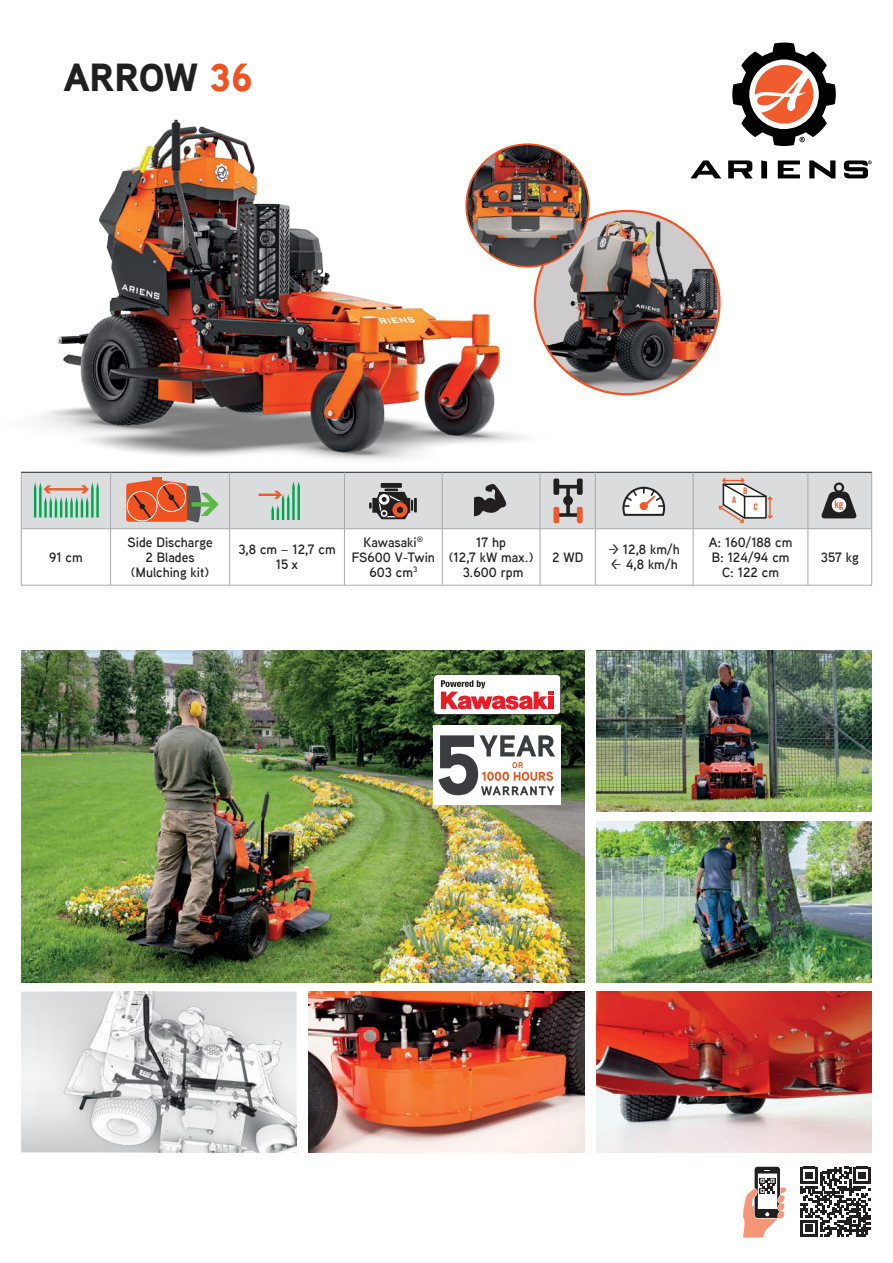
<style>
.page{position:relative;width:893px;height:1263px;background:#fff}
.page>*{position:absolute;margin:0;border:0;box-sizing:border-box;transform-origin:0 0}
.t1{font:900 39px "Aaux Next";color:#221f1f}
.t2{font:600 13.5px/15px "Aaux Next";color:#221f1f;text-align:center}
.t3{font:10.5px "Trade Gothic Bold Cond Twenty";color:#f05a28}
.t4{font:9px "Trade Gothic LT Std Bd Cn 20";color:#f05a28}
.s1{color:#f05322}
</style>
<div class="page">
<img style="left:39px;top:119px;width:677px;height:342px">
<svg style="left:801px;top:1167px;width:70px;height:70px"></svg>
<svg style="left:690px;top:160px;width:182px;height:18px"></svg>
<svg style="left:732px;top:43px;width:104px;height:103px"></svg>
<svg style="left:743px;top:1167px;width:43px;height:70px"></svg>
<img style="left:535px;top:211px;width:183px;height:183px">
<img style="left:466px;top:144px;width:123px;height:123px;border-radius:61px">
<img style="left:596px;top:992px;width:276px;height:160px">
<img style="left:596px;top:821px;width:276px;height:161px">
<img style="left:596px;top:651px;width:276px;height:160px">
<img style="left:21px;top:651px;width:563px;height:331px">
<div style="left:433px;top:725px;width:128px;height:79px;background:#fff"></div>
<svg style="left:438px;top:735px;width:117px;height:60px"></svg>
<svg style="left:433px;top:674px;width:128px;height:41px"></svg>
<img style="left:21px;top:992px;width:276px;height:160px">
<img style="left:309px;top:992px;width:275px;height:160px">
<div style="left:22px;top:473px;width:849px;height:55px;background:#dbdcde"></div>
<hr style="left:21px;top:472px;width:90px;height:1px;background:#221f1f">
<hr style="left:111px;top:472px;width:119px;height:1px;background:#221f1f">
<hr style="left:230px;top:472px;width:114px;height:1px;background:#221f1f">
<hr style="left:344px;top:472px;width:98px;height:1px;background:#221f1f">
<hr style="left:442px;top:472px;width:98px;height:1px;background:#221f1f">
<hr style="left:540px;top:472px;width:55px;height:1px;background:#221f1f">
<hr style="left:595px;top:472px;width:98px;height:1px;background:#221f1f">
<hr style="left:693px;top:472px;width:115px;height:1px;background:#221f1f">
<hr style="left:808px;top:472px;width:64px;height:1px;background:#221f1f">
<hr style="left:21px;top:472px;width:1px;height:56px;background:#a7a9ab">
<hr style="left:110px;top:472px;width:1px;height:56px;background:#a7a9ab">
<hr style="left:229px;top:472px;width:1px;height:56px;background:#a7a9ab">
<hr style="left:344px;top:472px;width:1px;height:56px;background:#a7a9ab">
<hr style="left:442px;top:472px;width:1px;height:56px;background:#a7a9ab">
<hr style="left:540px;top:472px;width:1px;height:56px;background:#a7a9ab">
<hr style="left:595px;top:472px;width:1px;height:56px;background:#a7a9ab">
<hr style="left:693px;top:472px;width:1px;height:56px;background:#a7a9ab">
<hr style="left:21px;top:528px;width:90px;height:1px;background:#a7a9ab">
<hr style="left:21px;top:529px;width:1px;height:56px;background:#a7a9ab">
<hr style="left:111px;top:528px;width:119px;height:1px;background:#a7a9ab">
<hr style="left:110px;top:529px;width:1px;height:56px;background:#a7a9ab">
<hr style="left:230px;top:528px;width:114px;height:1px;background:#a7a9ab">
<hr style="left:229px;top:529px;width:1px;height:56px;background:#a7a9ab">
<hr style="left:344px;top:528px;width:98px;height:1px;background:#a7a9ab">
<hr style="left:344px;top:529px;width:1px;height:56px;background:#a7a9ab">
<hr style="left:442px;top:528px;width:98px;height:1px;background:#a7a9ab">
<hr style="left:442px;top:529px;width:1px;height:56px;background:#a7a9ab">
<hr style="left:540px;top:528px;width:55px;height:1px;background:#a7a9ab">
<hr style="left:540px;top:529px;width:1px;height:56px;background:#a7a9ab">
<hr style="left:595px;top:528px;width:98px;height:1px;background:#a7a9ab">
<hr style="left:595px;top:529px;width:1px;height:56px;background:#a7a9ab">
<hr style="left:693px;top:528px;width:115px;height:1px;background:#a7a9ab">
<hr style="left:808px;top:528px;width:64px;height:1px;background:#a7a9ab">
<hr style="left:21px;top:585px;width:90px;height:1px;background:#a7a9ab">
<hr style="left:111px;top:585px;width:119px;height:1px;background:#a7a9ab">
<hr style="left:230px;top:585px;width:114px;height:1px;background:#a7a9ab">
<hr style="left:344px;top:585px;width:98px;height:1px;background:#a7a9ab">
<hr style="left:442px;top:585px;width:98px;height:1px;background:#a7a9ab">
<hr style="left:540px;top:585px;width:55px;height:1px;background:#a7a9ab">
<hr style="left:595px;top:585px;width:98px;height:1px;background:#a7a9ab">
<hr style="left:693px;top:585px;width:115px;height:1px;background:#a7a9ab">
<hr style="left:808px;top:585px;width:64px;height:1px;background:#a7a9ab">
<hr style="left:808px;top:472px;width:1px;height:56px;background:#a7a9ab">
<hr style="left:871px;top:472px;width:1px;height:56px;background:#a7a9ab">
<hr style="left:693px;top:529px;width:1px;height:56px;background:#a7a9ab">
<hr style="left:808px;top:529px;width:1px;height:56px;background:#a7a9ab">
<hr style="left:871px;top:529px;width:1px;height:56px;background:#a7a9ab">
<svg style="left:34px;top:482px;width:65px;height:35px;background:#9ac3a7"></svg>
<hr style="left:259px;top:494px;width:20px;height:2px;background:#f05a28">
<svg style="left:271px;top:482px;width:29px;height:38px"></svg>
<div style="left:381px;top:483px;width:21px;height:5px;background:#221f1f"></div>
<hr style="left:384px;top:488px;width:14px;height:3px;background:#221f1f">
<svg style="left:369px;top:492px;width:44px;height:27px"></svg>
<hr style="left:414px;top:498px;width:3px;height:14px;background:#221f1f">
<svg style="left:474px;top:484px;width:32px;height:32px"></svg>
<svg style="left:557px;top:513px;width:22px;height:4px"></svg>
<svg style="left:566px;top:487px;width:4px;height:28px"></svg>
<div style="left:563px;top:496px;width:10px;height:9px;background:#221f1f;border-radius:50%"></div>
<div style="left:577px;top:507px;width:6px;height:16px;background:#f05a28;border-radius:2px"></div>
<div style="left:553px;top:507px;width:6px;height:16px;background:#f05a28;border-radius:2px"></div>
<hr style="left:557px;top:485px;width:22px;height:3px;background:#221f1f;border-radius:2px">
<div style="left:577px;top:478px;width:6px;height:17px;background:#221f1f;border-radius:2px"></div>
<div style="left:553px;top:478px;width:6px;height:17px;background:#221f1f;border-radius:2px"></div>
<svg style="left:622px;top:486px;width:44px;height:31px"></svg>
<svg style="left:718px;top:478px;width:54px;height:45px"></svg>
<svg style="left:821px;top:492px;width:36px;height:26px"></svg>
<div style="left:834px;top:482px;width:10px;height:11px;border:2px solid #221f1f;border-radius:50%"></div>
<div style="left:832px;top:498px;width:14px;height:14px;background:#fff;border-radius:50%"></div>
<hr style="left:152px;top:477px;width:10px;height:4px;background:#f05322">
<svg style="left:126px;top:482px;width:93px;height:41px;background:#d17c62"></svg>
<h1 class="t1" style="left:64px;top:55px;width:190px">ARROW <span class="s1">36</span></h1>
<p class="t2" style="left:49px;top:550px;width:35px">91 cm</p>
<p class="t2" style="left:128px;top:535px;width:87px">Side Discharge<br>2 Blades (Mulching kit)</p>
<p class="t2" style="left:238px;top:543px;width:99px">3,8 cm – 12,7 cm<br>15 x</p>
<p class="t2" style="left:352px;top:535px;width:85px">Kawasaki<sup>®<br></sup>FS600 V-Twin<br>603 cm<sup>3</sup></p>
<p class="t2" style="left:449px;top:535px;width:86px">17 hp<br>(12,7 kW max.)<br>3.600 rpm</p>
<p class="t4" style="left:743px;top:485px;width:6px">B</p>
<p class="t4" style="left:732px;top:494px;width:6px">A</p>
<p class="t4" style="left:753px;top:501px;width:6px">C</p>
<p class="t3" style="left:834px;top:500px;width:11px">kg</p>
<p class="t2" style="left:552px;top:550px;width:33px">2 WD</p>
<p class="t2" style="left:609px;top:543px;width:73px;text-align:left">–&gt; 12,8 km/h &lt;– 4,8 km/h</p>
<p class="t2" style="left:709px;top:535px;width:85px">A: 160/188 cm<br>B: 124/94 cm<br>C: 122 cm</p>
<p class="t2" style="left:821px;top:550px;width:40px">357 kg</p>
</div>
